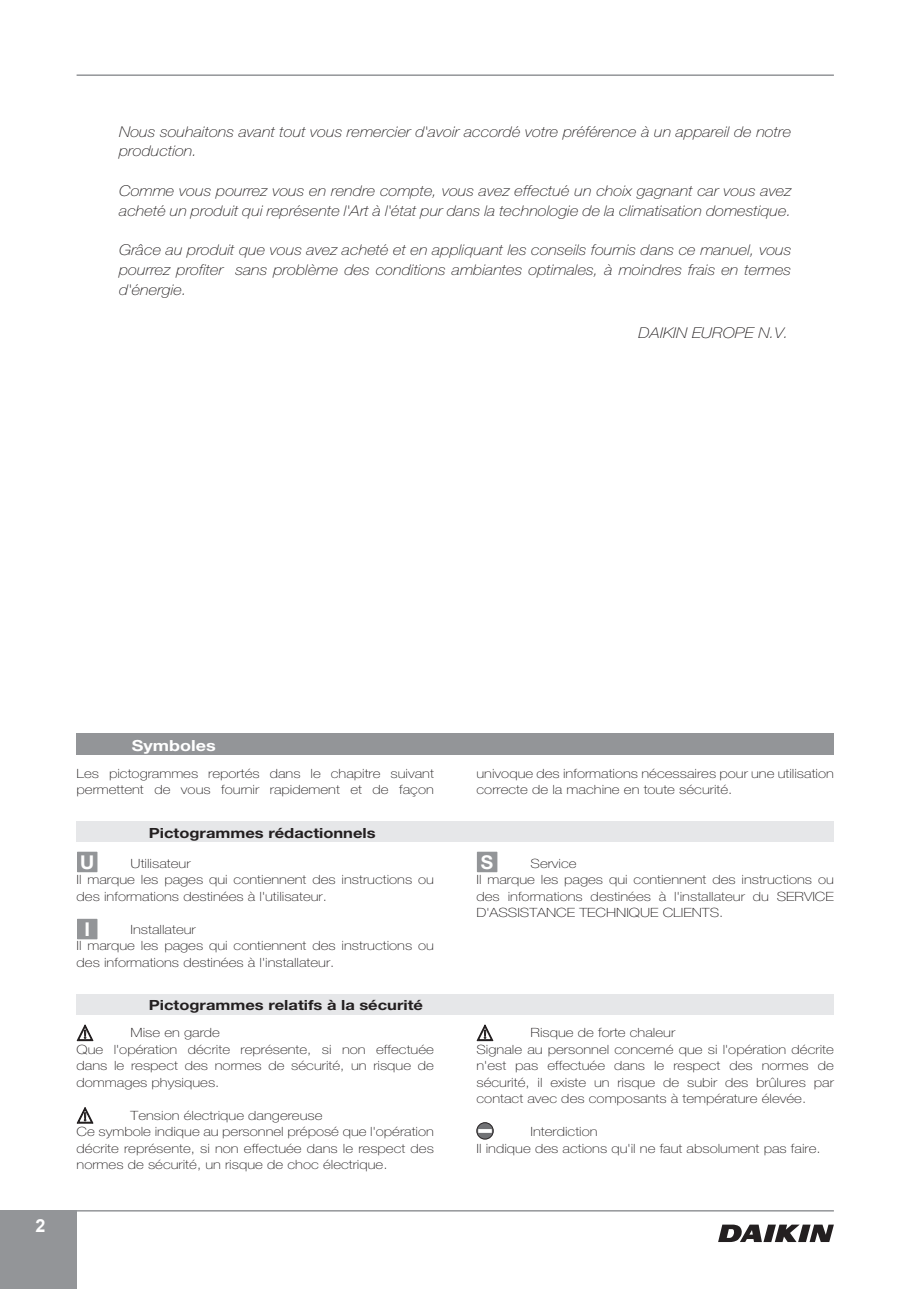
<style>
.page{position:relative;width:919px;height:1289px;background:#fff}
.page>*{position:absolute;margin:0;border:0;box-sizing:border-box;transform-origin:0 0}
.t1{font:700 19.05px "Helvetica Neue LT Std";color:#fff}
.t2{font:700 18px "Arial";color:#fff}
.Capitolo_non_numerat{font:700 15.3px "Helvetica Neue LT Std";color:#fff;scale:1.18 1}
.t3{font:italic 100 14.85px/19.8px "Helvetica Neue LT Std";color:#231f20;scale:1.11 1}
.Paragrafo{font:700 14.1px "Helvetica Neue LT Std";color:#231f20;scale:1.18 1}
.Rientro_Testo{font:100 12.75px/16.5px "Helvetica Neue LT Std";color:#231f20;text-align:justify;scale:1.18 1}
.Testo{font:100 12.75px/16.5px "Helvetica Neue LT Std";color:#231f20;scale:1.18 1}
</style>
<div class="page">
<hr style="left:77px;top:1209px;width:756px;height:2px;background:#939598">
<div style="left:0;top:1209px;width:77px;height:79px;background:#939598"></div>
<hr style="left:77px;top:74px;width:756px;height:2px;background:#939598">
<svg style="left:718px;top:1224px;width:115px;height:17px"></svg>
<div style="left:77px;top:733px;width:756px;height:22px;background:#939598"></div>
<div style="left:77px;top:821px;width:756px;height:20px;background:#e6e7e9"></div>
<div style="left:77px;top:994px;width:756px;height:20px;background:#e6e7e9"></div>
<div style="left:77px;top:852px;width:20px;height:19px;background:#939598"></div>
<div style="left:77px;top:851px;width:20px;height:21px;border:1px solid #939598"></div>
<div style="left:77px;top:919px;width:20px;height:19px;background:#939598"></div>
<div style="left:77px;top:918px;width:20px;height:21px;border:1px solid #939598"></div>
<div style="left:477px;top:852px;width:20px;height:19px;background:#939598"></div>
<div style="left:477px;top:851px;width:20px;height:21px;border:1px solid #939598"></div>
<svg style="left:77px;top:1024px;width:17px;height:17px"></svg>
<svg style="left:77px;top:1107px;width:17px;height:16px"></svg>
<svg style="left:476px;top:1024px;width:17px;height:17px"></svg>
<svg style="left:477px;top:1122px;width:16px;height:17px"></svg>
<div style="left:476px;top:1122px;width:17px;height:17px;border:1px solid #231f20;border-radius:50%"></div>
<hr style="left:478px;top:1129px;width:14px;height:3px;background:#fff">
<p class="t3" style="left:119px;top:121px;width:607px">Nous souhaitons avant tout vous remercier d'avoir accordé votre préférence à un appareil de notre production.</p>
<p class="t3" style="left:119px;top:181px;width:607px">Comme vous pourrez vous en rendre compte, vous avez effectué un choix gagnant car vous avez acheté un produit qui représente l'Art à l'état pur dans la technologie de la climatisation domestique.</p>
<p class="t3" style="left:119px;top:240px;width:607px;text-align:justify">Grâce au produit que vous avez acheté et en appliquant les conseils fournis dans ce manuel, vous pourrez profiter sans problème des conditions ambiantes optimales, à moindres frais en termes d'énergie.</p>
<p class="t3" style="left:638px;top:323px;width:136px">DAIKIN EUROPE N.V.</p>
<h2 class="t2" style="left:35px;top:1212px;width:12px">2</h2>
<p class="Capitolo_non_numerat" style="left:132px;top:736px;width:73px">Symboles</p>
<p class="Testo" style="left:77px;top:765px;width:304px">Les pictogrammes reportés dans le chapitre suivant permettent de vous fournir rapidement et de façon</p>
<p class="Testo" style="left:476px;top:765px;width:304px">univoque des informations nécessaires pour une utilisation correcte de la machine en toute sécurité.</p>
<p class="Paragrafo" style="left:149px;top:823px;width:194px">Pictogrammes rédactionnels</p>
<p class="t1" style="left:80px;top:850px;width:16px">U</p>
<p class="Rientro_Testo" style="left:131px;top:855px;width:52px">Utilisateur</p>
<p class="Rientro_Testo" style="left:77px;top:871px;width:304px">Il marque les pages qui contiennent des instructions ou des informations destinées à l'utilisateur.</p>
<p class="t1" style="left:84px;top:917px;width:7px">I</p>
<p class="Rientro_Testo" style="left:131px;top:921px;width:57px">Installateur</p>
<p class="Rientro_Testo" style="left:77px;top:937px;width:304px">Il marque les pages qui contiennent des instructions ou des informations destinées à l'installateur.</p>
<p class="Paragrafo" style="left:149px;top:996px;width:234px">Pictogrammes relatifs à la sécurité</p>
<p class="Rientro_Testo" style="left:131px;top:1024px;width:77px">Mise en garde</p>
<p class="Rientro_Testo" style="left:77px;top:1040px;width:304px">Que l'opération décrite représente, si non effectuée dans le respect des normes de sécurité, un risque de dommages physiques.</p>
<p class="Rientro_Testo" style="left:131px;top:1106px;width:164px">Tension électrique dangereuse</p>
<p class="Rientro_Testo" style="left:77px;top:1123px;width:304px">Ce symbole indique au personnel préposé que l'opération décrite représente, si non effectuée dans le respect des normes de sécurité, un risque de choc électrique.</p>
<p class="t1" style="left:481px;top:850px;width:14px">S</p>
<p class="Rientro_Testo" style="left:530px;top:855px;width:41px">Service</p>
<p class="Rientro_Testo" style="left:476px;top:871px;width:304px">Il marque les pages qui contiennent des instructions ou des informations destinées à l'installateur du SERVICE D'ASSISTANCE TECHNIQUE CLIENTS.</p>
<p class="Rientro_Testo" style="left:530px;top:1024px;width:124px">Risque de forte chaleur</p>
<p class="Rientro_Testo" style="left:476px;top:1040px;width:304px">Signale au personnel concerné que si l'opération décrite n'est pas effectuée dans le respect des normes de sécurité, il existe un risque de subir des brûlures par contact avec des composants à température élevée.</p>
<p class="Rientro_Testo" style="left:530px;top:1123px;width:58px">Interdiction</p>
<p class="Rientro_Testo" style="left:476px;top:1139px;width:293px">Il indique des actions qu'il ne faut absolument pas faire.</p>
</div>
